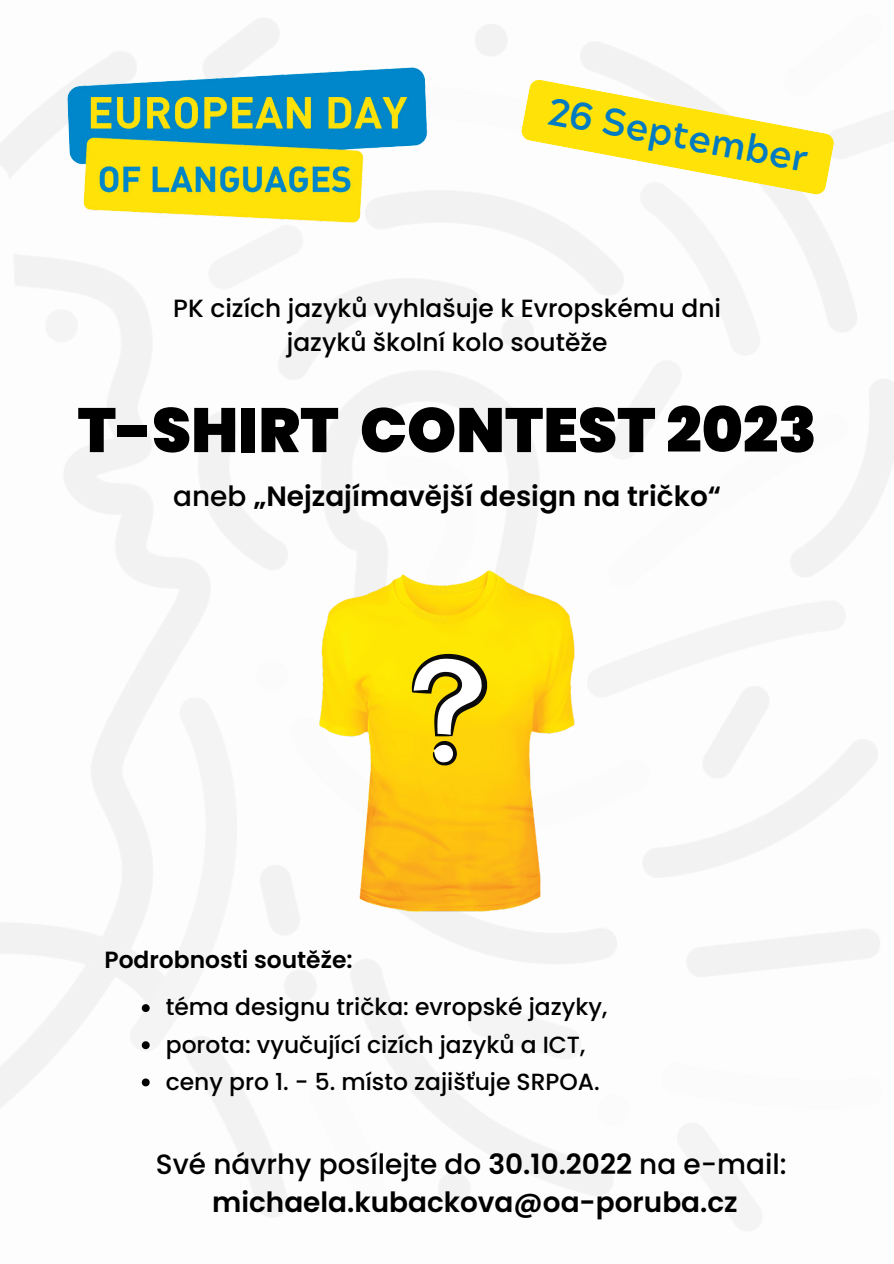
<style>
.page{position:relative;width:894px;height:1264px;background:#fff}
.page>*{position:absolute;margin:0;border:0;box-sizing:border-box;transform-origin:0 0}
.t1{font:900 62.4px "Poppins";color:#000}
.t2{font:700 38.1px "Acherus Grotesque";color:#007ac1}
.t3{font:600 27.9px/38.2px "Poppins";color:#000;text-align:center}
.t4{font:500 24.9px/33.8px "Poppins";color:#000;text-align:center}
.t5{font:500 23.4px/37.2px "Poppins";color:#000}
.t6{font:600 23.4px "Poppins";color:#000}
.s1{font-weight:500}
</style>
<div class="page">
<img style="left:35px;top:36px;width:425px;height:202px">
<svg style="left:519px;top:78px;width:316px;height:118px"></svg>
<img style="left:319px;top:570px;width:255px;height:341px">
<svg style="left:411px;top:649px;width:78px;height:117px"></svg>
<svg style="left:142px;top:1004px;width:8px;height:8px"></svg>
<svg style="left:142px;top:1041px;width:8px;height:8px"></svg>
<svg style="left:142px;top:1078px;width:8px;height:8px"></svg>
<h2 class="t2" style="left:552px;top:94px;width:264px;rotate:11deg">26 September</h2>
<p class="t4" style="left:173px;top:291px;width:549px">PK cizích jazyků vyhlašuje k Evropskému dni jazyků školní kolo soutěže</p>
<h1 class="t1" style="left:78px;top:386px;width:740px">T-SHIRT CONTEST 2023</h1>
<p class="t3" style="left:173px;top:477px;width:549px"><span class="s1">aneb</span> „Nejzajímavější design na tričko“</p>
<p class="t6" style="left:104px;top:943px;width:249px">Podrobnosti soutěže:</p>
<p class="t5" style="left:166px;top:988px;width:443px">téma designu trička: evropské jazyky, porota: vyučující cizích jazyků a ICT, ceny pro 1. - 5. místo zajišťuje SRPOA.</p>
<p class="t3" style="left:156px;top:1145px;width:632px"><span class="s1">Své návrhy posílejte do</span> 30.10.2022 <span class="s1">na e-mail: </span>michaela.kubackova@oa-poruba.cz</p>
</div>
